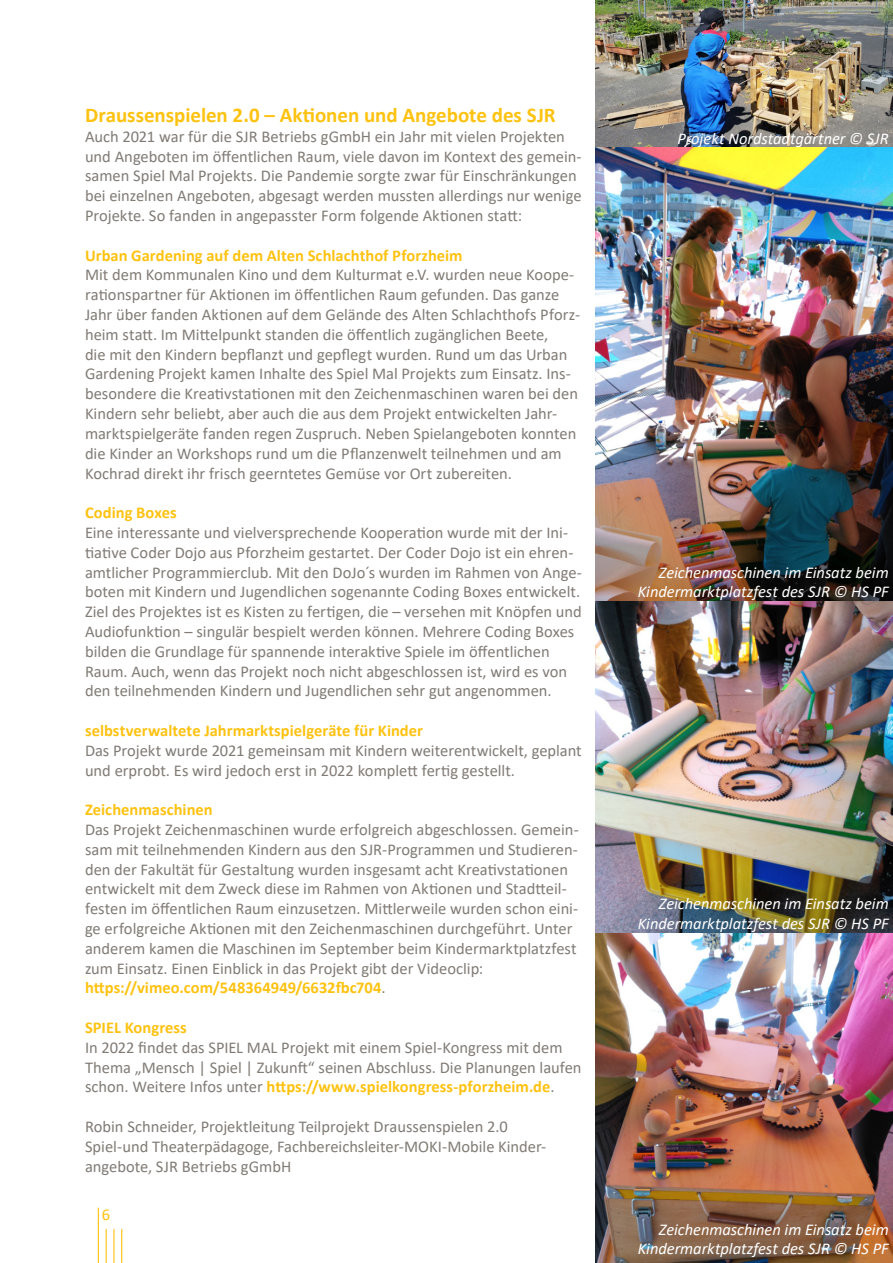
<style>
.page{position:relative;width:893px;height:1263px;background:#fff}
.page>*{position:absolute;margin:0;border:0;box-sizing:border-box;transform-origin:0 0}
.t1{font:700 21px "Calibri";color:#fec210}
.t2{font:16.5px/19.8px "Calibri";letter-spacing:-.005em;color:#817b75}
.t3{font:italic 16.5px/19.8px "Calibri";letter-spacing:-.005em;color:#fff;text-align:right}
.t4{font:700 16.5px "Calibri";color:#fec210}
.t5{font:16.5px "Calibri";color:#fec210}
.s1{font-weight:700;color:#fec210}
</style>
<div class="page">
<hr style="left:98px;top:1208px;width:1px;height:55px;background:#fec210">
<hr style="left:106px;top:1229px;width:1px;height:34px;background:#fec210">
<hr style="left:113px;top:1229px;width:2px;height:34px;background:#fec210">
<hr style="left:121px;top:1229px;width:1px;height:34px;background:#fec210">
<img style="left:595px;top:0;width:298px;height:1263px">
<p class="t1" style="left:85px;top:100px;width:472px">Draussenspielen 2.0 – Aktionen und Angebote des SJR</p>
<p class="t2" style="left:85px;top:126px;width:498px">Auch 2021 war für die SJR Betriebs gGmbH ein Jahr mit vielen Projekten und Angeboten im öffentlichen Raum, viele davon im Kontext des gemein&shy;samen Spiel Mal Projekts. Die Pandemie sorgte zwar für Einschränkungen bei einzelnen Angeboten, abgesagt werden mussten allerdings nur wenige Projekte. So fanden in angepasster Form folgende Aktionen statt:</p>
<p class="t4" style="left:85px;top:244px;width:379px">Urban Gardening auf dem Alten Schlachthof Pforzheim</p>
<p class="t2" style="left:85px;top:265px;width:497px">Mit dem Kommunalen Kino und dem Kulturmat e.V. wurden neue Koope&shy;rationspartner für Aktionen im öffentlichen Raum gefunden. Das ganze Jahr über fanden Aktionen auf dem Gelände des Alten Schlachthofs Pforz&shy;heim statt. Im Mittelpunkt standen die öffentlich zugänglichen Beete,<br>die mit den Kindern bepflanzt und gepflegt wurden. Rund um das Urban Gardening Projekt kamen Inhalte des Spiel Mal Projekts zum Einsatz. Ins&shy;besondere die Kreativstationen mit den Zeichenmaschinen waren bei den Kindern sehr beliebt, aber auch die aus dem Projekt entwickelten Jahr&shy;marktspielgeräte fanden regen Zuspruch. Neben Spielangeboten konnten die Kinder an Workshops rund um die Pflanzenwelt teilnehmen und am Kochrad direkt ihr frisch geerntetes Gemüse vor Ort zubereiten.</p>
<p class="t4" style="left:85px;top:501px;width:93px">Coding Boxes</p>
<p class="t2" style="left:85px;top:522px;width:498px">Eine interessante und vielversprechende Kooperation wurde mit der Ini&shy;tiative Coder Dojo aus Pforzheim gestartet. Der Coder Dojo ist ein ehren&shy;amtlicher Programmierclub. Mit den DoJo´s wurden im Rahmen von Ange&shy;boten mit Kindern und Jugendlichen sogenannte Coding Boxes entwickelt.<br>Ziel des Projektes ist es Kisten zu fertigen, die – versehen mit Knöpfen und Audiofunktion – singulär bespielt werden können. Mehrere Coding Boxes bilden die Grundlage für spannende interaktive Spiele im öffentlichen Raum. Auch, wenn das Projekt noch nicht abgeschlossen ist, wird es von den teilnehmenden Kindern und Jugendlichen sehr gut angenommen.</p>
<p class="t4" style="left:85px;top:719px;width:339px">selbstverwaltete Jahrmarktspielgeräte für Kinder</p>
<p class="t2" style="left:85px;top:740px;width:498px">Das Projekt wurde 2021 gemeinsam mit Kindern weiterentwickelt, geplant und erprobt. Es wird jedoch erst in 2022 komplett fertig gestellt.</p>
<p class="t4" style="left:85px;top:798px;width:129px">Zeichenmaschinen</p>
<p class="t2" style="left:85px;top:819px;width:495px">Das Projekt Zeichenmaschinen wurde erfolgreich abgeschlossen. Gemein&shy;sam mit teilnehmenden Kindern aus den SJR-Programmen und Studieren&shy;den der Fakultät für Gestaltung wurden insgesamt acht Kreativstationen entwickelt mit dem Zweck diese im Rahmen von Aktionen und Stadtteil&shy;festen im öffentlichen Raum einzusetzen. Mittlerweile wurden schon eini&shy;ge erfolgreiche Aktionen mit den Zeichenmaschinen durchgeführt. Unter anderem kamen die Maschinen im September beim Kindermarktplatzfest zum Einsatz. Einen Einblick in das Projekt gibt der Videoclip: <span class="s1">https://vimeo.com/548364949/6632fbc704</span>.</p>
<p class="t4" style="left:85px;top:1016px;width:103px">SPIEL Kongress</p>
<p class="t2" style="left:85px;top:1037px;width:498px">In 2022 findet das SPIEL MAL Projekt mit einem Spiel-Kongress mit dem<br>Thema „Mensch | Spiel | Zukunft“ seinen Abschluss. Die Planungen laufen schon. Weitere Infos unter <span class="s1">https://www.spielkongress-pforzheim.de</span>.</p>
<p class="t2" style="left:85px;top:1116px;width:462px">Robin Schneider, Projektleitung Teilprojekt Draussenspielen 2.0<br>Spiel-und Theaterpädagoge, Fachbereichsleiter-MOKI-Mobile Kinder&shy;angebote, SJR Betriebs gGmbH</p>
<p class="t5" style="left:102px;top:1203px;width:10px">6</p>
<p class="t3" style="left:677px;top:127px;width:213px">Projekt Nordstadtgärtner © SJR</p>
<p class="t3" style="left:638px;top:562px;width:252px">Zeichenmaschinen im Einsatz beim<br>Kindermarktplatzfest des SJR © HS PF</p>
<p class="t3" style="left:638px;top:893px;width:252px">Zeichenmaschinen im Einsatz beim<br>Kindermarktplatzfest des SJR © HS PF</p>
<p class="t3" style="left:638px;top:1218px;width:252px">Zeichenmaschinen im Einsatz beim<br>Kindermarktplatzfest des SJR © HS PF</p>
</div>
